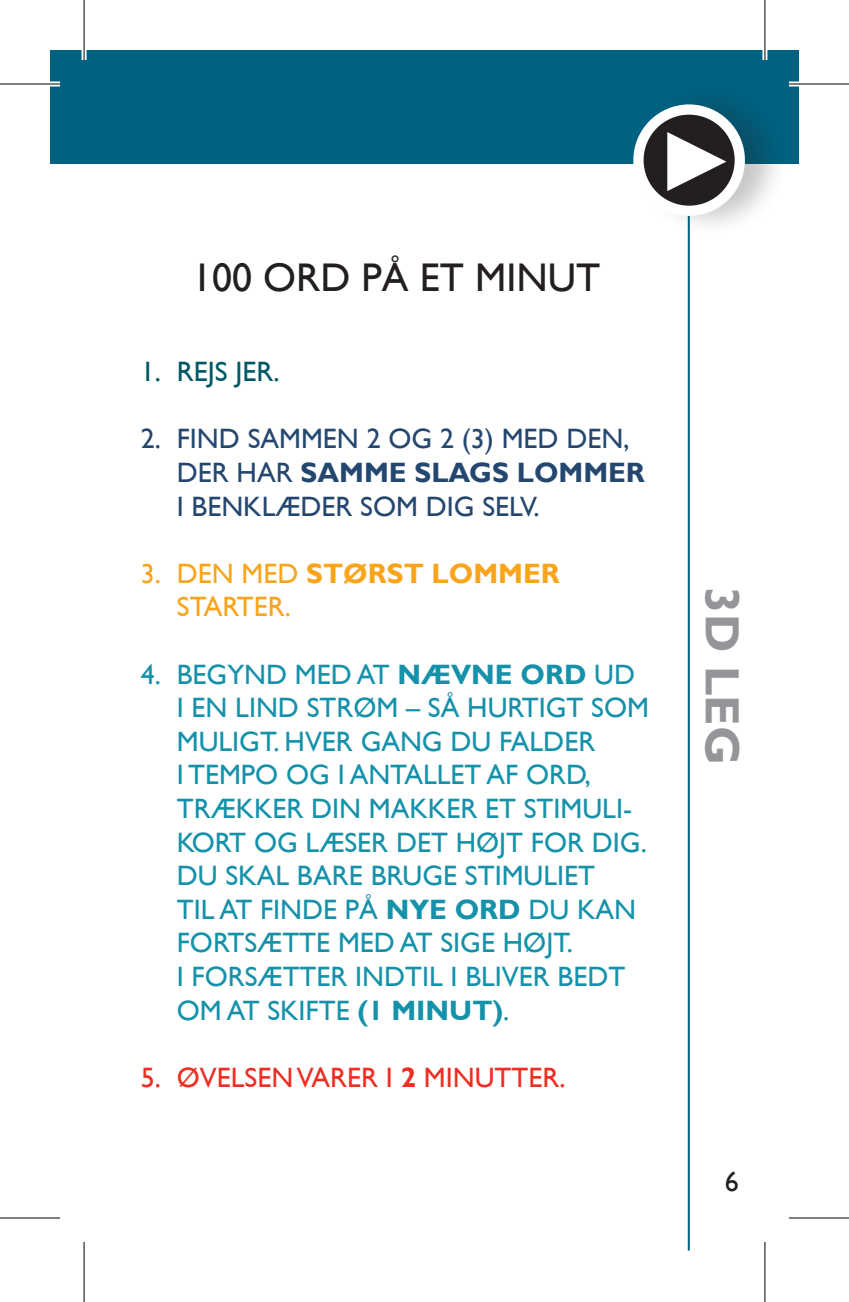
<style>
.page{position:relative;width:849px;height:1302px;background:#fff}
.page>*{position:absolute;margin:0;border:0;box-sizing:border-box;transform-origin:0 0}
.t1{font:700 48px "Gill Sans";color:#939598}
.t2{font:40px "Gill Sans";color:#231f20}
.t3{font:28px/33.6px "Gill Sans";color:#1591aa}
.t4{font:28px/33.6px "Gill Sans";color:#244770}
.t5{font:28px/33.6px "Gill Sans";color:#f9a51b}
.t6{font:28px "Gill Sans";color:#ee2e22}
.t7{font:28px "Gill Sans";color:#005864}
.t8{font:28px "Gill Sans";color:#231f20}
.s1{font-weight:700}
</style>
<div class="page">
<div style="left:50px;top:50px;width:748px;height:113px;background:#006180"></div>
<hr style="left:687px;top:204px;width:2px;height:1046px;background:#006180">
<div style="left:634px;top:82px;width:164px;height:173px;background:#231f20;opacity:.25"></div>
<svg style="left:638px;top:110px;width:101px;height:101px;background:#524e4f"></svg>
<div style="left:633px;top:104px;width:111px;height:112px;border:10px solid #fff;border-radius:50%"></div>
<svg style="left:667px;top:132px;width:59px;height:59px"></svg>
<div style="left:0;top:82px;width:60px;height:5px;background:#fff"></div>
<div style="left:788px;top:82px;width:60px;height:5px;background:#fff"></div>
<hr style="left:82px;top:0;width:4px;height:60px;background:#fff">
<svg style="left:762px;top:0;width:5px;height:60px"></svg>
<svg style="left:765px;top:1242px;width:1px;height:60px"></svg>
<hr style="left:0;top:83px;width:60px;height:2px;background:#000">
<hr style="left:788px;top:83px;width:60px;height:2px;background:#000">
<hr style="left:0;top:1217px;width:60px;height:2px;background:#000">
<hr style="left:788px;top:1217px;width:60px;height:2px;background:#000">
<hr style="left:83px;top:0;width:2px;height:60px;background:#000">
<hr style="left:83px;top:1242px;width:2px;height:60px;background:#000">
<hr style="left:764px;top:0;width:1px;height:60px;background:#000">
<hr style="left:764px;top:1242px;width:1px;height:60px;background:#000">
<h2 class="t2" style="left:192px;top:254px;width:409px">100 ORD PÅ ET MINUT</h2>
<p class="t7" style="left:141px;top:355px;width:140px">1.REJS JER.</p>
<p class="t4" style="left:177px;top:422px;width:469px;text-indent:-36px">2. FIND SAMMEN 2 OG 2 (3) MED DEN,<br>DER HAR <span class="s1">SAMME SLAGS LOMMER<br></span>I BENKLÆDER SOM DIG SELV.</p>
<p class="t5" style="left:177px;top:556px;width:384px;text-indent:-36px">3.DEN MED <span class="s1">STØRST LOMMER<br></span>STARTER.</p>
<p class="t3" style="left:177px;top:657px;width:473px;text-indent:-36px">4.BEGYND MED AT <span class="s1">NÆVNE ORD</span> UD<br>I EN LIND STRØM – SÅ HURTIGT SOM<br>MULIGT. HVER GANG DU FALDER<br>I TEMPO OG I ANTALLET AF ORD,<br>TRÆKKER DIN MAKKER ET STIMULI-<br>KORT OG LÆSER DET HØJT FOR DIG.<br>DU SKAL BARE BRUGE STIMULIET<br>TIL AT FINDE PÅ <span class="s1">NYE ORD</span> DU KAN<br>FORTSÆTTE MED AT SIGE HØJT.<br>I FORSÆTTER INDTIL I BLIVER BEDT<br>OM AT SKIFTE <span class="s1">(1 MINUT)</span>.</p>
<p class="t6" style="left:141px;top:1061px;width:426px">5. ØVELSEN VARER I <span class="s1">2</span> MINUTTER.</p>
<h1 class="t1" style="left:750px;top:587px;width:179px;rotate:90deg">3D LEG</h1>
<p class="t8" style="left:724px;top:1165px;width:15px">6</p>
</div>
